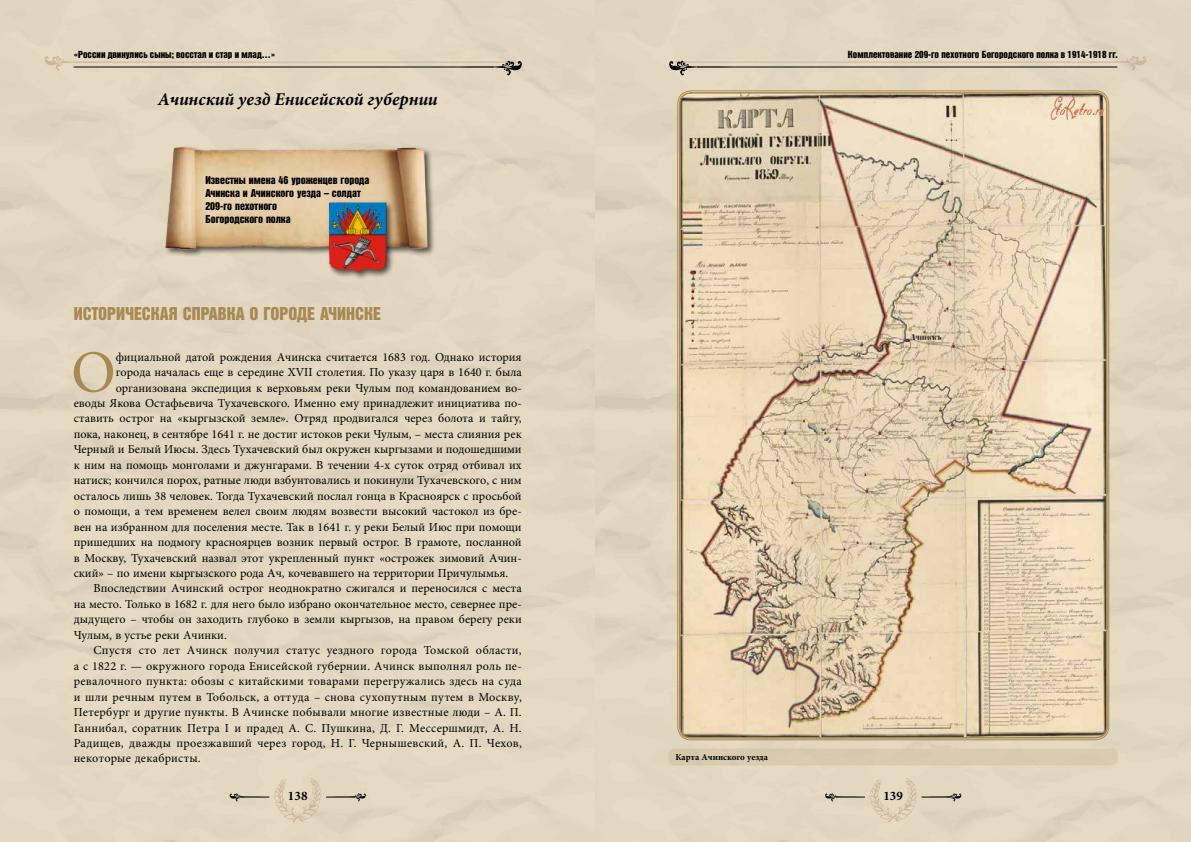
<style>
.page{position:relative;width:1191px;height:842px;background:#fff}
.page>*{position:absolute;margin:0;border:0;box-sizing:border-box;transform-origin:0 0}
.t1{font:59.8px "Minion Pro";color:#a88952}
.t2{font:18px "Bastion Kontrast";color:#a88952}
.t3{font:italic 700 18px "Minion Pro";color:#000}
.t4{font:700 13px "Minion Pro";color:#000}
.t5{font:12.2px "Minion Pro";color:#000}
.t6{font:12.2px "Minion Pro";letter-spacing:.02em;color:#000}
.t7{font:11px/13.2px "Bastion Kontrast";color:#000}
.t8{font:10px "Bastion Kontrast";color:#000}
.t9{font:700 9px "Minion Pro";color:#000}
</style>
<div class="page">
<div style="left:0;top:0;width:595px;height:842px;background:#e3d7c0"></div>
<div style="left:595px;top:0;width:596px;height:842px;background:#e3d7c0"></div>
<hr style="left:73px;top:62px;width:449px;height:1px;background:#cbb69c">
<svg style="left:44px;top:55px;width:64px;height:16px"></svg>
<hr style="left:669px;top:62px;width:449px;height:1px;background:#cbb69c">
<svg style="left:1083px;top:56px;width:63px;height:15px"></svg>
<hr style="left:74px;top:66px;width:420px;height:1px;background:#000">
<svg style="left:459px;top:60px;width:63px;height:16px"></svg>
<hr style="left:697px;top:66px;width:420px;height:1px;background:#000">
<svg style="left:669px;top:60px;width:63px;height:16px"></svg>
<svg style="left:229px;top:778px;width:137px;height:44px;background:#dcd0b9"></svg>
<svg style="left:825px;top:778px;width:136px;height:44px"></svg>
<div style="left:164px;top:145px;width:272px;height:112px;background:#000;opacity:.65"></div>
<img style="left:158px;top:144px;width:280px;height:109px">
<div style="left:326px;top:200px;width:69px;height:80px;background:#000;opacity:.65"></div>
<img style="left:329px;top:202px;width:58px;height:70px">
<img style="left:679px;top:92px;width:428px;height:646px">
<div style="left:679px;top:92px;width:428px;height:646px;border:2px solid #a88952;border-radius:11px"></div>
<div style="left:668px;top:748px;width:450px;height:17px;background:#dacbaf;border-radius:7px"></div>
<p class="t8" style="left:74px;top:49px;width:203px">«России двинулись сыны; восстал и стар и млад…»</p>
<p class="t8" style="left:848px;top:49px;width:271px">Комплектование 209-го пехотного Богородского полка в 1914-1918 гг.</p>
<h2 class="t3" style="left:158px;top:87px;width:281px">Ачинский уезд Енисейской губернии</h2>
<p class="t7" style="left:205px;top:173px;width:165px">Известны имена 46 уроженцев города<br>Ачинска и Ачинского уезда – солдат<br>209-го пехотного<br>Богородского полка</p>
<h2 class="t2" style="left:74px;top:305px;width:309px">ИСТОРИЧЕСКАЯ СПРАВКА О ГОРОДЕ АЧИНСКЕ</h2>
<h1 class="t1" style="left:71px;top:332px;width:46px">О</h1>
<p class="t5" style="left:116px;top:348px;width:407px">фициальной датой рождения Ачинска считается 1683 год. Однако история</p>
<p class="t5" style="left:116px;top:364px;width:407px">города началась еще в середине XVII столетия. По указу царя в 1640 г. была</p>
<p class="t5" style="left:116px;top:379px;width:407px">организована экспедиция к верховьям реки Чулым под командованием во-</p>
<p class="t5" style="left:74px;top:395px;width:449px">еводы Якова Остафьевича Тухачевского. Именно ему принадлежит инициатива по-</p>
<p class="t5" style="left:74px;top:410px;width:449px">ставить острог на «кыргызской земле». Отряд продвигался через болота и тайгу,</p>
<p class="t5" style="left:74px;top:426px;width:449px">пока, наконец, в сентябре 1641 г. не достиг истоков реки Чулым, – места слияния рек</p>
<p class="t5" style="left:74px;top:441px;width:449px">Черный и Белый Июсы. Здесь Тухачевский был окружен кыргызами и подошедшими</p>
<p class="t5" style="left:74px;top:457px;width:449px">к ним на помощь монголами и джунгарами. В течении 4-х суток отряд отбивал их</p>
<p class="t5" style="left:74px;top:472px;width:449px">натиск; кончился порох, ратные люди взбунтовались и покинули Тухачевского, с ним</p>
<p class="t5" style="left:74px;top:488px;width:449px">осталось лишь 38 человек. Тогда Тухачевский послал гонца в Красноярск с просьбой</p>
<p class="t5" style="left:74px;top:503px;width:449px">о помощи, а тем временем велел своим людям возвести высокий частокол из бре-</p>
<p class="t5" style="left:74px;top:518px;width:449px">вен на избранном для поселения месте. Так в 1641 г. у реки Белый Июс при помощи</p>
<p class="t5" style="left:74px;top:534px;width:449px">пришедших на подмогу красноярцев возник первый острог. В грамоте, посланной</p>
<p class="t5" style="left:74px;top:549px;width:449px">в Москву, Тухачевский назвал этот укрепленный пункт «острожек зимовий Ачин-</p>
<p class="t5" style="left:74px;top:565px;width:436px">ский» – по имени кыргызского рода Ач, кочевавшего на территории Причулымья.</p>
<p class="t5" style="left:94px;top:580px;width:430px">Впоследствии Ачинский острог неоднократно сжигался и переносился с места</p>
<p class="t5" style="left:74px;top:596px;width:449px">на место. Только в 1682 г. для него было избрано окончательное место, севернее пре-</p>
<p class="t5" style="left:74px;top:611px;width:449px">дыдущего – чтобы он заходить глубоко в земли кыргызов, на правом берегу реки</p>
<p class="t5" style="left:74px;top:627px;width:155px">Чулым, в устье реки Ачинки.</p>
<p class="t6" style="left:94px;top:642px;width:429px">Спустя сто лет Ачинск получил статус уездного города Томской области,</p>
<p class="t6" style="left:74px;top:658px;width:449px">а с 1822 г. — окружного города Енисейской губернии. Ачинск выполнял роль пе-</p>
<p class="t6" style="left:74px;top:673px;width:449px">ревалочного пункта: обозы с китайскими товарами перегружались здесь на суда</p>
<p class="t6" style="left:74px;top:688px;width:449px">и шли речным путем в Тобольск, а оттуда – снова сухопутным путем в Москву,</p>
<p class="t6" style="left:74px;top:704px;width:449px">Петербург и другие пункты. В Ачинске побывали многие известные люди – А. П.</p>
<p class="t6" style="left:74px;top:719px;width:449px">Ганнибал, соратник Петра I и прадед А. С. Пушкина, Д. Г. Мессершмидт, А. Н.</p>
<p class="t6" style="left:74px;top:735px;width:449px">Радищев, дважды проезжавший через город, Н. Г. Чернышевский, А. П. Чехов,</p>
<p class="t6" style="left:74px;top:750px;width:128px">некоторые декабристы.</p>
<p class="t9" style="left:675px;top:751px;width:94px">Карта Ачинского уезда</p>
<p class="t4" style="left:288px;top:787px;width:21px">138</p>
<p class="t4" style="left:883px;top:787px;width:21px">139</p>
</div>
